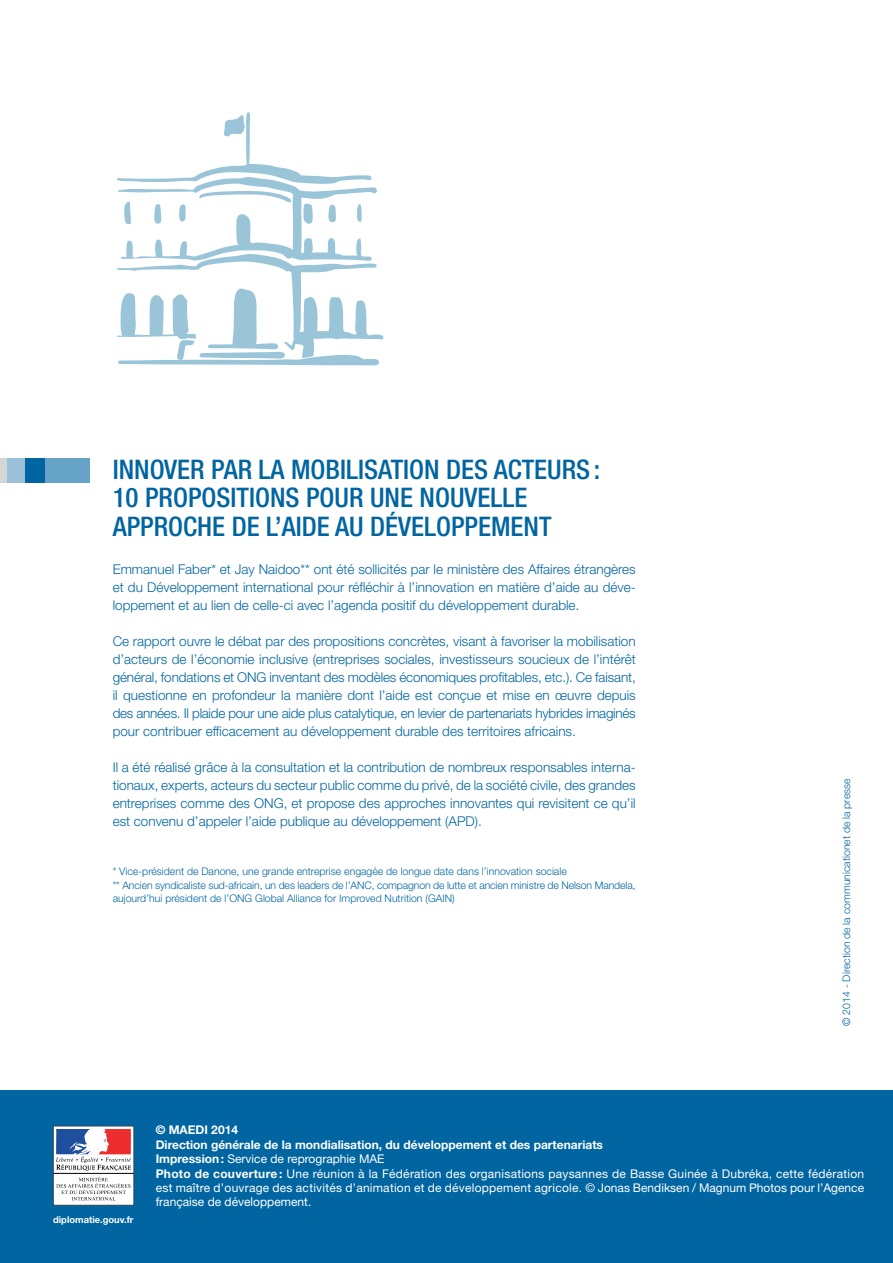
<style>
.page{position:relative;width:893px;height:1263px;background:#fff}
.page>*{position:absolute;margin:0;border:0;box-sizing:border-box;transform-origin:0 0}
.t1{font:500 condensed 27px/28.5px "Helvetica Neue LT Std";color:#0065a1}
.t2{font:300 13.5px/18px "Helvetica Neue LT Std";color:#0065a1;text-align:justify}
.t3{font:12px/14.4px "Helvetica Neue LT Std";letter-spacing:.02em;color:#fff}
.t4{font:300 10.5px/13.5px "Helvetica Neue LT Std";color:#0065a1}
.t5{font:700 9.3px "Helvetica Neue LT Std";color:#fff}
.s1{font-weight:700}
</style>
<div class="page">
<div style="left:0;top:1091px;width:893px;height:172px;background:#0065a1"></div>
<div style="left:53px;top:1126px;width:81px;height:79px;background:#fff"></div>
<svg style="left:56px;top:1129px;width:75px;height:42px"></svg>
<hr style="left:53px;top:1173px;width:81px;height:1px;background:#000">
<svg style="left:56px;top:1177px;width:74px;height:23px"></svg>
<div style="left:6px;top:458px;width:24px;height:25px;background:#99c1d9"></div>
<div style="left:0;top:458px;width:6px;height:25px;background:#d4d5d4"></div>
<div style="left:25px;top:458px;width:21px;height:25px;background:#0065a1"></div>
<div style="left:45px;top:458px;width:45px;height:25px;background:#66a3c6"></div>
<svg style="left:116px;top:112px;width:268px;height:254px"></svg>
<h1 class="t1" style="left:113px;top:454px;width:489px">INNOVER PAR LA MOBILISATION DES ACTEURS :<br>10 PROPOSITIONS POUR UNE NOUVELLE<br>APPROCHE DE L’AIDE AU DÉVELOPPEMENT</h1>
<p class="t2" style="left:113px;top:560px;width:525px">Emmanuel Faber* et Jay Naidoo** ont été sollicités par le ministère des Affaires étrangères et du Développement international pour réfléchir à l’innovation en matière d’aide au déve&shy;loppement et au lien de celle-ci avec l’agenda positif du développement durable.</p>
<p class="t2" style="left:113px;top:632px;width:525px">Ce rapport ouvre le débat par des propositions concrètes, visant à favoriser la mobilisation d’acteurs de l’économie inclusive (entreprises sociales, investisseurs soucieux de l’intérêt général, fondations et ONG inventant des modèles économiques profitables, etc.). Ce faisant, il questionne en profondeur la manière dont l’aide est conçue et mise en œuvre depuis des années. Il plaide pour une aide plus catalytique, en levier de partenariats hybrides imaginés pour contribuer efficacement au développement durable des territoires africains.</p>
<p class="t2" style="left:113px;top:758px;width:525px">Il a été réalisé grâce à la consultation et la contribution de nombreux responsables interna&shy;tionaux, experts, acteurs du secteur public comme du privé, de la société civile, des grandes entreprises comme des ONG, et propose des approches innovantes qui revisitent ce qu’il est convenu d’appeler l’aide publique au développement (APD).</p>
<p class="t4" style="left:113px;top:864px;width:524px">* Vice-président de Danone, une grande entreprise engagée de longue date dans l’innovation sociale<br>** Ancien syndicaliste sud-africain, un des leaders de l’ANC, compagnon de lutte et ancien ministre de Nelson Mandela, aujourd’hui président de l’ONG Global Alliance for Improved Nutrition (GAIN)</p>
<p class="t4" style="left:839px;top:1026px;width:249px;rotate:-90deg">© 2014 - Direction de la communicationet de la presse</p>
<p class="t5" style="left:53px;top:1214px;width:82px">diplomatie.gouv.fr</p>
<p class="t3" style="left:156px;top:1123px;width:710px"><span class="s1">© MAEDI 2014<br>Direction générale de la mondialisation, du développement et des partenariats<br>Impression:</span> Service de reprographie MAE<br><span class="s1">Photo de couverture :</span> Une réunion à la Fédération des organisations paysannes de Basse Guinée à Dubréka, cette fédération est maître d’ouvrage des activités d’animation et de développement agricole. © Jonas Bendiksen / Magnum Photos pour l’Agence française de développement.</p>
</div>
